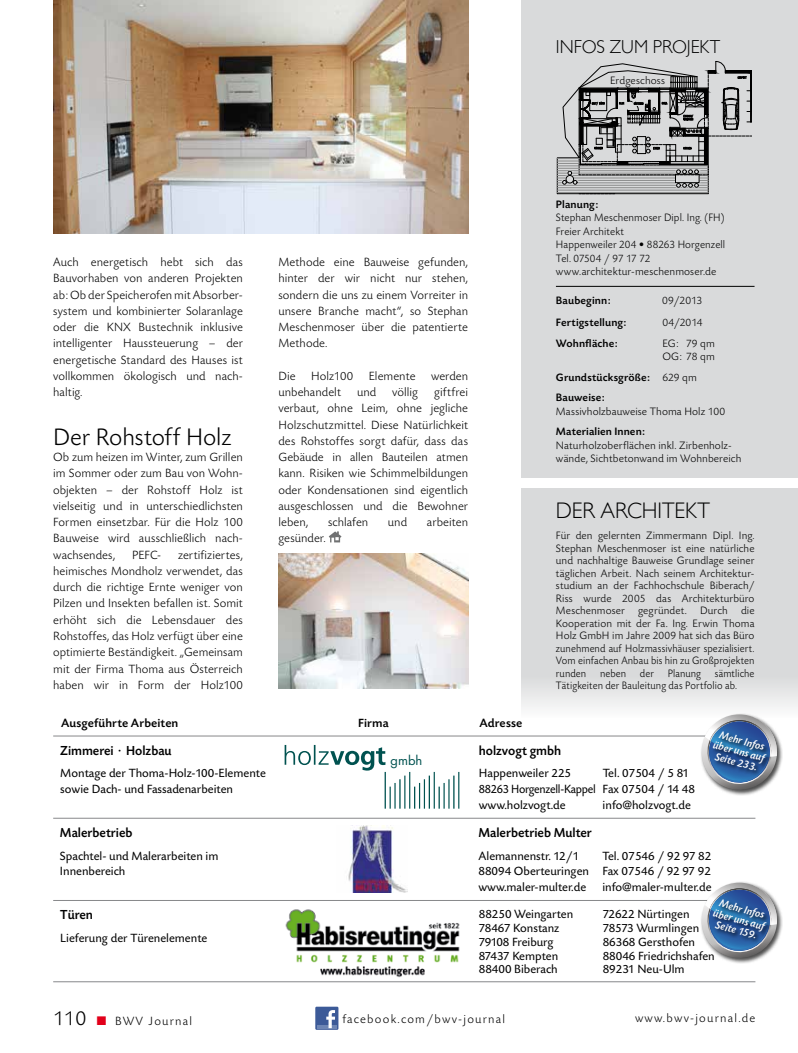
<style>
.page{position:relative;width:798px;height:1053px;background:#fff}
.page>*{position:absolute;margin:0;border:0;box-sizing:border-box;transform-origin:0 0}
.t1{font:300 25px "Today SB";letter-spacing:-.005em;color:#000}
.t2{font:300 22.5px "Gill Sans";letter-spacing:-.005em;color:#000}
.t3{font:300 18.75px "Gill Sans";letter-spacing:-.005em;color:#000}
.t4{font:500 13.75px "Today SB";color:#000;scale:.95 1}
.t5{font:300 12.5px/16.2px "Today SB";letter-spacing:.005em;color:#000;text-align:justify}
.t6{font:12.5px/15.6px "Today SB";color:#000}
.t7{font:12.5px/15.6px "Today SB";letter-spacing:-.02em;color:#000}
.t8{font:300 12.5px "Today SB";letter-spacing:.1em;color:#000}
.t9{font:500 12.5px "Today SB";letter-spacing:.01em;color:#000}
.t10{font:12.5px "Futura";color:#005250;scale:1.04 1}
.t11{font:300 11.25px/12.5px "Today SB";letter-spacing:.01em;color:#000}
.t12{font:500 11.25px/20.6px "Today SB";letter-spacing:.01em;color:#000}
.t13{font:11.25px/10.9px "Today SB Med Ita";color:#fff;text-align:center}
.s1{font-weight:300}
.s2{font-size:21.25px}
.s3{color:#e2001a}
</style>
<div class="page">
<div style="left:315px;top:1006px;width:23px;height:23px;background:#3c5a98"></div>
<svg style="left:317px;top:1025px;width:19px;height:3px"></svg>
<svg style="left:326px;top:1010px;width:9px;height:18px"></svg>
<img style="left:285px;top:909px;width:175px;height:69px">
<img style="left:348px;top:825px;width:59px;height:67px">
<svg style="left:284px;top:745px;width:175px;height:64px"></svg>
<div style="left:521px;top:488px;width:276px;height:229px;background:#d9dadb"></div>
<div style="left:521px;top:0;width:276px;height:477px;background:#d9dadb"></div>
<hr style="left:53px;top:900px;width:702px;height:1px;background:#87888a">
<hr style="left:53px;top:817px;width:702px;height:1px;background:#87888a">
<hr style="left:53px;top:735px;width:702px;height:1px;background:#87888a">
<hr style="left:53px;top:981px;width:702px;height:1px;background:#87888a">
<img style="left:53px;top:0;width:415px;height:233px">
<svg style="left:328px;top:531px;width:13px;height:11px"></svg>
<hr style="left:751px;top:58px;width:1px;height:136px;background:#000">
<svg style="left:557px;top:61px;width:194px;height:133px"></svg>
<hr style="left:555px;top:286px;width:199px;height:1px;background:#000">
<img style="left:278px;top:553px;width:190px;height:135px">
<div style="left:700px;top:713px;width:82px;height:82px;background:#000;opacity:.7"></div>
<svg style="left:697px;top:714px;width:83px;height:79px"></svg>
<div style="left:711px;top:731px;width:61px;height:45px;background:#000;opacity:.75"></div>
<div style="left:700px;top:881px;width:82px;height:83px;background:#000;opacity:.7"></div>
<svg style="left:700px;top:882px;width:80px;height:80px"></svg>
<div style="left:711px;top:899px;width:61px;height:45px;background:#000;opacity:.75"></div>
<h3 class="t3" style="left:555px;top:32px;width:166px">INFOS ZUM PROJEKT</h3>
<p class="t5" style="left:53px;top:254px;width:191px">Auch energetisch hebt sich das Bauvorhaben von anderen Projekten ab: Ob der Speicherofen mit Absorber&shy;system und kombinierter Solaranlage oder die KNX Bustechnik inklusive intelligenter Haussteuerung – der energetische Standard des Hauses ist vollkommen ökologisch und nach&shy;haltig.</p>
<h1 class="t1" style="left:53px;top:423px;width:180px">Der Rohstoff Holz</h1>
<p class="t5" style="left:53px;top:449px;width:191px">Ob zum heizen im Winter, zum Grillen im Sommer oder zum Bau von Wohn&shy;objekten – der Rohstoff Holz ist vielseitig und in unterschiedlichsten Formen einsetzbar. Für die Holz 100<br>Bauweise wird ausschließlich nach&shy;wachsendes,</p>
<p class="t5" style="left:53px;top:547px;width:191px;text-indent:125px">zertifiziertes, heimisches Mondholz verwendet, das durch die richtige Ernte weniger von Pilzen und Insekten befallen ist. Somit erhöht sich die Lebensdauer des Rohstoffes, das Holz verfügt über eine optimierte Beständigkeit. „Gemeinsam mit der Firma Thoma aus Österreich haben wir in Form der Holz100</p>
<p class="t5" style="left:132px;top:547px;width:31px">PEFC-</p>
<p class="t5" style="left:278px;top:254px;width:191px">Methode eine Bauweise gefunden, hinter der wir nicht nur stehen, sondern die uns zu einem Vorreiter in unsere Branche macht“, so Stephan Meschenmoser über die patentierte Methode.</p>
<p class="t5" style="left:278px;top:368px;width:191px">Die Holz100 Elemente werden unbehandelt</p>
<p class="t5" style="left:278px;top:384px;width:191px;text-indent:156px">giftfrei verbaut, ohne Leim, ohne jegliche Holzschutzmittel. Diese Natürlichkeit des Rohstoffes sorgt dafür, dass das Gebäude in allen Bauteilen atmen kann. Risiken wie Schimmelbildungen oder Kondensationen sind eigentlich ausgeschlossen und die Bewohner leben,</p>
<p class="t5" style="left:357px;top:384px;width:21px">und</p>
<p class="t5" style="left:392px;top:384px;width:27px">völlig</p>
<p class="t5" style="left:328px;top:514px;width:42px">schlafen</p>
<p class="t5" style="left:388px;top:514px;width:21px">und</p>
<p class="t5" style="left:426px;top:514px;width:43px">arbeiten</p>
<p class="t5" style="left:278px;top:530px;width:49px">gesünder.</p>
<p class="t11" style="left:609px;top:74px;width:57px">Erdgeschoss</p>
<p class="t12" style="left:555px;top:194px;width:44px">Planung:</p>
<p class="t11" style="left:555px;top:211px;width:171px;line-height:13.5px">Stephan Meschenmoser Dipl. Ing. (FH)<br>Freier Architekt<br>Happenweiler 204 • 88263 Horgenzell<br>Tel. 07504 / 97 17 72 www.architektur-meschenmoser.de</p>
<p class="t12" style="left:555px;top:290px;width:56px">Baubeginn:</p>
<p class="t11" style="left:662px;top:294px;width:41px">09/2013</p>
<p class="t12" style="left:555px;top:312px;width:72px">Fertigstellung:</p>
<p class="t11" style="left:662px;top:316px;width:42px">04/2014</p>
<p class="t12" style="left:555px;top:333px;width:63px">Wohnfläche:</p>
<p class="t11" style="left:662px;top:337px;width:54px;line-height:13.5px">EG: 79 qm<br>OG: 78 qm</p>
<p class="t12" style="left:555px;top:367px;width:142px">Grundstücksgröße: <span class="s1">629 qm<br></span>Bauweise:</p>
<p class="t11" style="left:555px;top:405px;width:171px">Massivholzbauweise Thoma Holz 100</p>
<p class="t12" style="left:555px;top:422px;width:91px">Materialien Innen:</p>
<p class="t11" style="left:555px;top:439px;width:187px;line-height:13.5px">Naturholzoberflächen inkl. Zirbenholz&shy;wände, Sichtbetonwand im Wohnbereich</p>
<h2 class="t2" style="left:555px;top:493px;width:155px">DER ARCHITEKT</h2>
<p class="t11" style="left:555px;top:529px;width:200px;text-align:justify">Für den gelernten Zimmermann Dipl. Ing.<br>Stephan Meschenmoser ist eine natürliche und nachhaltige Bauweise Grundlage seiner täglichen Arbeit. Nach seinem Architektur&shy;studium an der Fachhochschule Biberach/ Riss wurde 2005 das Architekturbüro Meschenmoser gegründet. Durch die Kooperation mit der Fa. Ing. Erwin Thoma Holz GmbH im Jahre 2009 hat sich das Büro zunehmend auf Holzmassivhäuser spezialisiert.<br>Vom einfachen Anbau bis hin zu Großprojekten runden neben der Planung sämtliche Tätigkeiten der Bauleitung das Portfolio ab.</p>
<p class="t9" style="left:61px;top:716px;width:119px">Ausgeführte Arbeiten</p>
<p class="t9" style="left:358px;top:716px;width:32px">Firma</p>
<p class="t9" style="left:479px;top:716px;width:44px">Adresse</p>
<p class="t4" style="left:60px;top:743px;width:119px">Zimmerei · Holzbau</p>
<p class="t4" style="left:478px;top:743px;width:88px">holzvogt gmbh</p>
<p class="t6" style="left:478px;top:765px;width:94px">Happenweiler 225</p>
<p class="t10" style="left:390px;top:752px;width:32px">gmbh</p>
<p class="t6" style="left:60px;top:765px;width:207px">Montage der Thoma-Holz-100-Elemente sowie Dach- und Fassadenarbeiten</p>
<p class="t7" style="left:478px;top:765px;width:218px;text-indent:124px">Tel. 07504 / 5 81<br>88263 Horgenzell-Kappel Fax 07504 / 14 48 www.holzvogt.de</p>
<p class="t6" style="left:602px;top:797px;width:90px">info@holzvogt.de</p>
<p class="t13" style="left:717px;top:728px;width:55px;rotate:15deg">Mehr Infos über uns auf<br>Seite 233.</p>
<p class="t4" style="left:60px;top:825px;width:78px">Malerbetrieb</p>
<p class="t4" style="left:478px;top:825px;width:121px">Malerbetrieb Multer</p>
<p class="t6" style="left:478px;top:848px;width:102px">Alemannenstr. 12/1</p>
<p class="t6" style="left:60px;top:848px;width:160px">Spachtel- und Malerarbeiten im<br>Innenbereich</p>
<p class="t6" style="left:478px;top:848px;width:234px;text-align:justify;text-indent:124px">Tel. 07546 / 92 97 82<br>88094 Oberteuringen Fax 07546 / 92 97 92 www.maler-multer.de</p>
<p class="t6" style="left:602px;top:879px;width:111px">info@maler-multer.de</p>
<p class="t13" style="left:717px;top:897px;width:55px;rotate:15deg">Mehr Infos über uns auf<br>Seite 159.</p>
<p class="t4" style="left:60px;top:907px;width:36px">Türen</p>
<p class="t6" style="left:478px;top:906px;width:96px">88250 Weingarten</p>
<p class="t6" style="left:602px;top:906px;width:88px">72622 Nürtingen</p>
<p class="t6" style="left:478px;top:920px;width:82px">78467 Konstanz</p>
<p class="t6" style="left:602px;top:920px;width:98px">78573 Wurmlingen</p>
<p class="t7" style="left:478px;top:934px;width:76px">79108 Freiburg</p>
<p class="t6" style="left:602px;top:934px;width:94px">86368 Gersthofen</p>
<p class="t6" style="left:478px;top:948px;width:81px">87437 Kempten</p>
<p class="t6" style="left:602px;top:948px;width:114px">88046 Friedrichshafen</p>
<p class="t6" style="left:478px;top:961px;width:80px">88400 Biberach</p>
<p class="t6" style="left:602px;top:961px;width:83px">89231 Neu-Ulm</p>
<p class="t6" style="left:60px;top:930px;width:148px">Lieferung der Türenelemente</p>
<p class="t8" style="left:53px;top:1014px;width:140px"><span class="s2">110</span> <span class="s3">■</span> BWV Journal</p>
<p class="t8" style="left:342px;top:1012px;width:164px">facebook.com/bwv-journal</p>
<p class="t8" style="left:634px;top:1010px;width:122px">www.bwv-journal.de</p>
</div>
